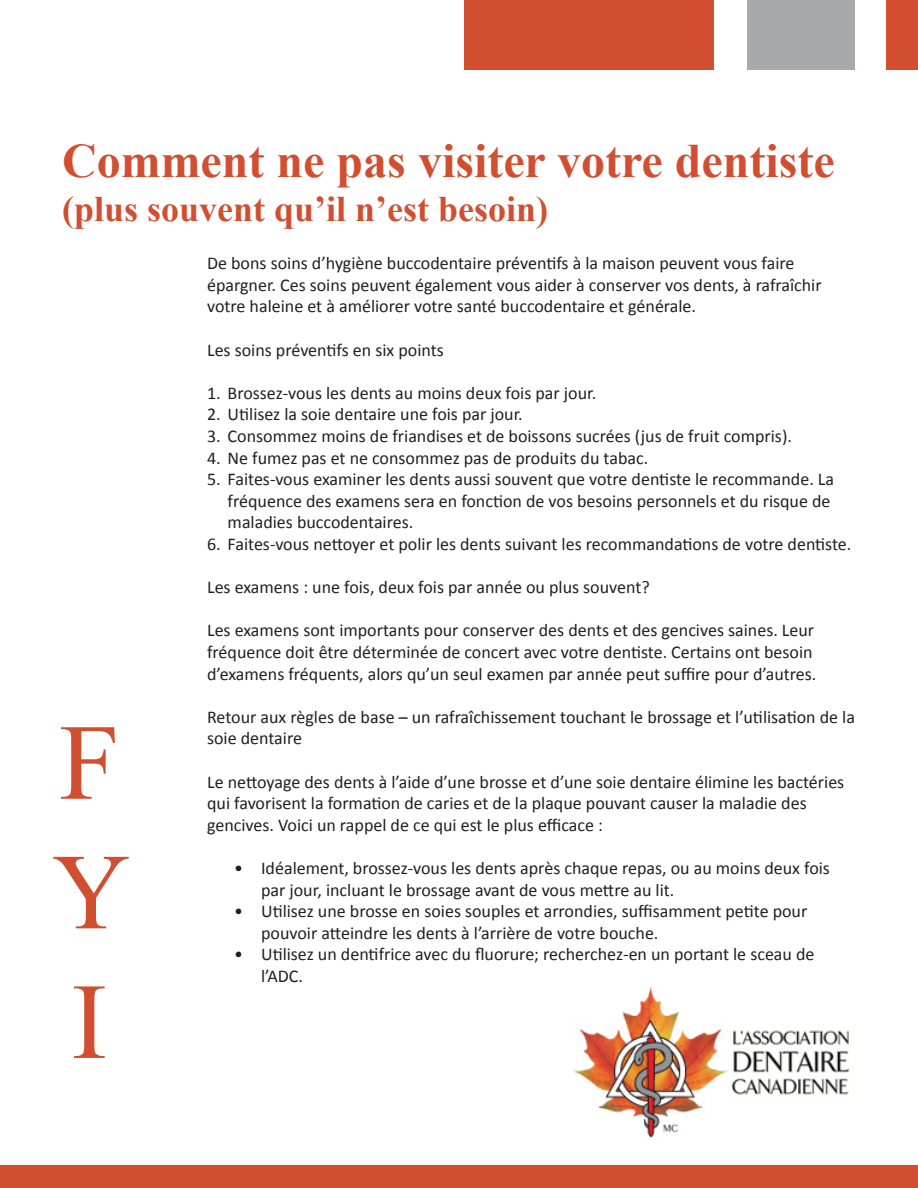
<style>
.page{position:relative;width:918px;height:1188px;background:#fff}
.page>*{position:absolute;margin:0;border:0;box-sizing:border-box;transform-origin:0 0}
.t1{font:108px/129.6px "Times New Roman";color:#d14f30;text-align:justify}
.t2{font:700 48px "Times New Roman";color:#d14f30}
.t3{font:700 36px "Times New Roman";color:#d14f30}
.t4{font:18px/21.6px "Calibri";color:#231f20}
</style>
<div class="page">
<img style="left:574px;top:986px;width:276px;height:152px">
<div style="left:464px;top:0;width:249px;height:70px;background:#d14f30"></div>
<div style="left:747px;top:0;width:108px;height:70px;background:#a8a9ad"></div>
<div style="left:887px;top:0;width:31px;height:70px;background:#d14f30"></div>
<div style="left:0;top:1165px;width:918px;height:23px;background:#d14f30"></div>
<h2 class="t2" style="left:62px;top:128px;width:774px">Comment ne pas visiter votre dentiste</h2>
<h3 class="t3" style="left:62px;top:184px;width:488px">(plus souvent qu’il n’est besoin)</h3>
<p class="t4" style="left:207px;top:252px;width:616px">De bons soins d’hygiène buccodentaire préventifs à la maison peuvent vous faire épargner. Ces soins peuvent également vous aider à conserver vos dents, à rafraîchir votre haleine et à améliorer votre santé buccodentaire et générale.</p>
<p class="t4" style="left:207px;top:338px;width:238px">Les soins préventifs en six points</p>
<p class="t4" style="left:207px;top:381px;width:391px">1. Brossez-vous les dents au moins deux fois par jour.</p>
<p class="t4" style="left:207px;top:403px;width:317px">2. Utilisez la soie dentaire une fois par jour.</p>
<p class="t4" style="left:207px;top:424px;width:586px">3. Consommez moins de friandises et de boissons sucrées (jus de fruit compris).</p>
<p class="t4" style="left:207px;top:446px;width:443px">4. Ne fumez pas et ne consommez pas de produits du tabac.</p>
<p class="t4" style="left:228px;top:468px;width:608px;text-indent:-21px">5. Faites-vous examiner les dents aussi souvent que votre dentiste le recommande. La fréquence des examens sera en fonction de vos besoins personnels et du risque de maladies buccodentaires.</p>
<p class="t4" style="left:207px;top:532px;width:646px">6. Faites-vous nettoyer et polir les dents suivant les recommandations de votre dentiste.</p>
<p class="t4" style="left:207px;top:576px;width:444px">Les examens : une fois, deux fois par année ou plus souvent?</p>
<p class="t4" style="left:207px;top:619px;width:611px">Les examens sont importants pour conserver des dents et des gencives saines. Leur fréquence doit être déterminée de concert avec votre dentiste. Certains ont besoin d’examens fréquents, alors qu’un seul examen par année peut suffire pour d’autres.</p>
<p class="t4" style="left:207px;top:705px;width:649px">Retour aux règles de base – un rafraîchissement touchant le brossage et l’utilisation de la soie dentaire</p>
<p class="t4" style="left:207px;top:770px;width:639px">Le nettoyage des dents à l’aide d’une brosse et d’une soie dentaire élimine les bactéries qui favorisent la formation de caries et de la plaque pouvant causer la maladie des gencives. Voici un rappel de ce qui est le plus efficace :</p>
<p class="t4" style="left:261px;top:856px;width:570px;text-indent:-27px">• Idéalement, brossez-vous les dents après chaque repas, ou au moins deux fois par jour, incluant le brossage avant de vous mettre au lit.</p>
<p class="t4" style="left:261px;top:900px;width:548px;text-indent:-27px">• Utilisez une brosse en soies souples et arrondies, suffisamment petite pour pouvoir atteindre les dents à l’arrière de votre bouche.</p>
<p class="t4" style="left:261px;top:943px;width:555px;text-indent:-27px">• Utilisez un dentifrice avec du fluorure; recherchez-en un portant le sceau de l’ADC.</p>
<h1 class="t1" style="left:52px;top:696px;width:79px">F Y I</h1>
</div>
